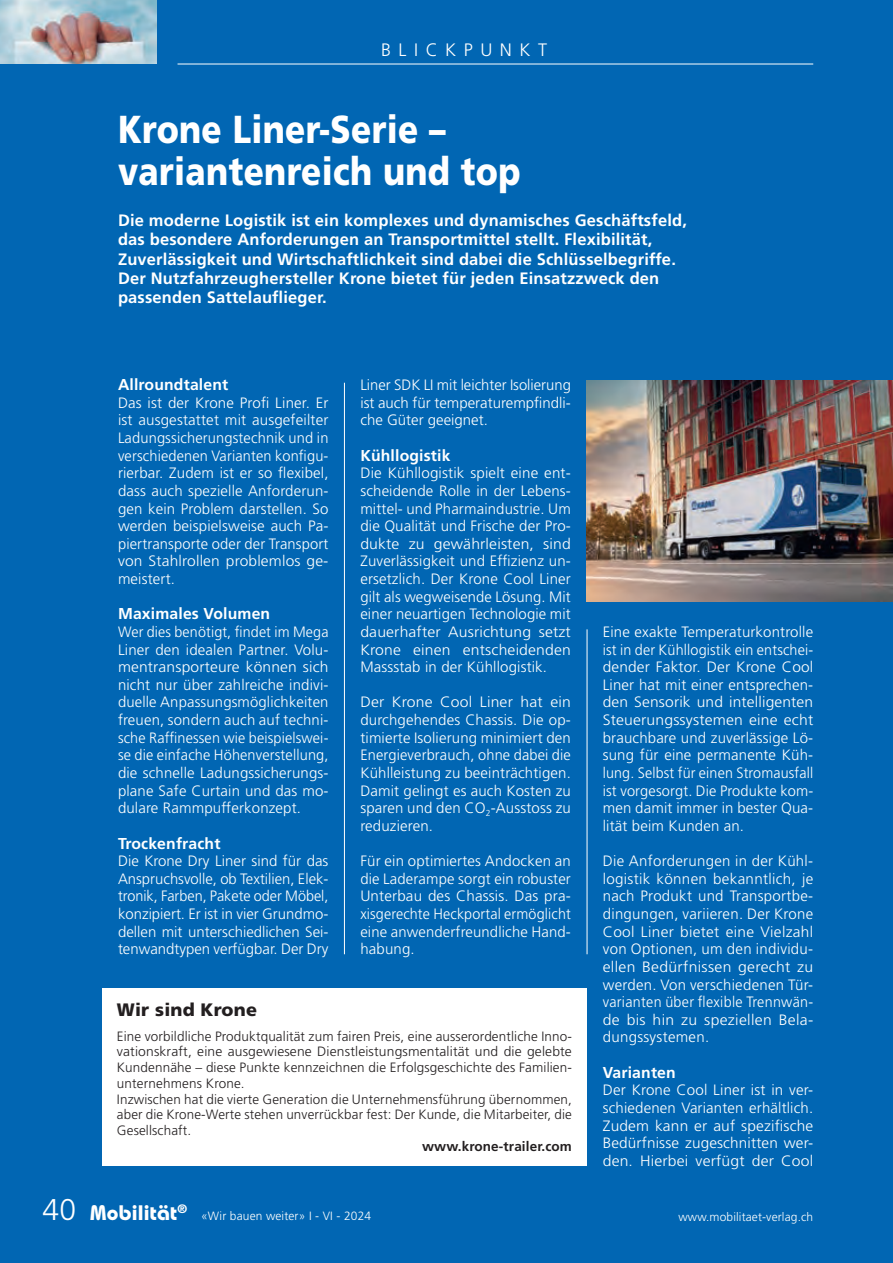
<style>
.page{position:relative;width:893px;height:1263px;background:#0166b3}
.page>*{position:absolute;margin:0;border:0;box-sizing:border-box;transform-origin:0 0}
.t1{font:900 39px/42px "Frutiger LT Std";letter-spacing:.01em;color:#fff;scale:.85 1}
.t2{font:300 30px "Frutiger LT Std";color:#fff}
.t3{font:700 21px "Bauhaus Std";letter-spacing:.01em;color:#fff}
.t4{font:900 18px "Frutiger LT Std";letter-spacing:.01em;color:#231f20}
.t5{font:300 18px "Frutiger LT Std";letter-spacing:.42em;color:#fff}
.t6{font:700 16.5px/19px "Frutiger LT Std";letter-spacing:.01em;color:#fff}
.t7{font:700 15.75px "Frutiger LT Std";letter-spacing:.01em;color:#fff}
.t8{font:300 15px/17.5px "Frutiger LT Std";letter-spacing:.01em;color:#fff;text-align:justify}
.t9{font:300 15px/17.7px "Frutiger LT Std";letter-spacing:.01em;color:#fff;text-align:justify;scale:.95 1}
.t10{font:300 15px/17.7px "Frutiger LT Std";letter-spacing:.01em;color:#fff;text-align:justify;scale:1.05 1}
.t11{font:300 13.5px/15.8px "Frutiger LT Std";letter-spacing:.01em;color:#231f20}
.t12{font:700 13.5px "Frutiger LT Std";letter-spacing:.01em;color:#231f20}
.t13{font:700 12.15px "Bauhaus Std";color:#fff}
.t14{font:300 12px "Frutiger LT Std";letter-spacing:.01em;color:#fff}
</style>
<div class="page">
<img style="left:0;top:0;width:157px;height:64px">
<hr style="left:178px;top:64px;width:635px;height:1px;background:#fff">
<hr style="left:344px;top:383px;width:1px;height:571px;background:#fff">
<hr style="left:587px;top:629px;width:1px;height:325px;background:#fff">
<div style="left:102px;top:988px;width:485px;height:178px;background:#fff"></div>
<img style="left:587px;top:380px;width:306px;height:222px">
<p class="t5" style="left:381px;top:40px;width:168px">BLICKPUNKT</p>
<h1 class="t1" style="left:118px;top:109px;width:475px">Krone Liner-Serie – variantenreich und top</h1>
<p class="t6" style="left:118px;top:211px;width:570px">Die moderne Logistik ist ein komplexes und dynamisches Geschäftsfeld, das besondere Anforderungen an Transportmittel stellt. Flexibilität, Zuverlässigkeit und Wirtschaftlichkeit sind dabei die Schlüsselbegriffe.<br>Der Nutzfahrzeughersteller Krone bietet für jeden Einsatzzweck den passenden Sattelauflieger.</p>
<p class="t7" style="left:118px;top:375px;width:112px">Allroundtalent</p>
<p class="t8" style="left:118px;top:394px;width:212px">Das ist der Krone Profi Liner. Er ist ausgestattet mit ausgefeilter Ladungssicherungstechnik und in verschiedenen Varianten konfigu&shy;rierbar. Zudem ist er so flexibel, dass auch spezielle Anforderun&shy;gen kein Problem darstellen. So werden beispielsweise auch Pa&shy;piertransporte oder der Transport von Stahlrollen problemlos ge&shy;meistert.</p>
<p class="t7" style="left:118px;top:605px;width:154px">Maximales Volumen</p>
<p class="t9" style="left:118px;top:623px;width:223px">Wer dies benötigt, findet im Mega Liner den idealen Partner. Volu&shy;mentransporteure können sich nicht nur über zahlreiche indivi&shy;duelle Anpassungsmöglichkeiten freuen, sondern auch auf techni&shy;sche Raffinessen wie beispielswei&shy;se die einfache Höhenverstellung, die schnelle Ladungssicherungs&shy;plane Safe Curtain und das mo&shy;dulare Rammpufferkonzept.</p>
<p class="t7" style="left:118px;top:834px;width:104px">Trockenfracht</p>
<p class="t8" style="left:118px;top:852px;width:212px">Die Krone Dry Liner sind für das Anspruchsvolle, ob Textilien, Elek&shy;tronik, Farben, Pakete oder Möbel, konzipiert. Er ist in vier Grundmo&shy;dellen mit unterschiedlichen Sei&shy;tenwandtypen verfügbar. Der Dry</p>
<p class="t8" style="left:360px;top:376px;width:212px">Liner SDK LI mit leichter Isolierung ist auch für temperaturempfindli&shy;che Güter geeignet.</p>
<p class="t7" style="left:360px;top:446px;width:92px">Kühllogistik</p>
<p class="t8" style="left:360px;top:465px;width:212px">Die Kühllogistik spielt eine ent&shy;scheidende Rolle in der Lebens&shy;mittel- und Pharmaindustrie. Um die Qualität und Frische der Pro&shy;dukte zu gewährleisten, sind Zuverlässigkeit und Effizienz un&shy;ersetzlich. Der Krone Cool Liner gilt als wegweisende Lösung. Mit einer neuartigen Technologie mit dauerhafter Ausrichtung setzt Krone einen entscheidenden Massstab in der Kühllogistik.</p>
<p class="t10" style="left:360px;top:694px;width:202px">Der Krone Cool Liner hat ein durchgehendes Chassis. Die op&shy;timierte Isolierung minimiert den Energieverbrauch, ohne dabei die Kühlleistung zu beeinträchtigen.<br>Damit gelingt es auch Kosten zu sparen und den CO<sub>2</sub>-Ausstoss zu reduzieren.</p>
<p class="t8" style="left:360px;top:852px;width:212px">Für ein optimiertes Andocken an die Laderampe sorgt ein robuster Unterbau des Chassis. Das pra&shy;xisgerechte Heckportal ermöglicht eine anwenderfreundliche Hand&shy;habung.</p>
<p class="t4" style="left:117px;top:999px;width:142px">Wir sind Krone</p>
<p class="t11" style="left:117px;top:1028px;width:456px">Eine vorbildliche Produktqualität zum fairen Preis, eine ausserordentliche Inno&shy;vationskraft, eine ausgewiesene Dienstleistungsmentalität und die gelebte Kundennähe – diese Punkte kennzeichnen die Erfolgsgeschichte des Familien&shy;unternehmens Krone.<br>Inzwischen hat die vierte Generation die Unternehmensführung übernommen, aber die Krone-Werte stehen unverrückbar fest: Der Kunde, die Mitarbeiter, die Gesellschaft.</p>
<p class="t12" style="left:422px;top:1138px;width:151px">www.krone-trailer.com</p>
<p class="t8" style="left:603px;top:623px;width:212px">Eine exakte Temperaturkontrolle ist in der Kühllogistik ein entschei&shy;dender Faktor. Der Krone Cool Liner hat mit einer entsprechen&shy;den Sensorik und intelligenten Steuerungssystemen eine echt brauchbare und zuverlässige Lö&shy;sung für eine permanente Küh&shy;lung. Selbst für einen Stromausfall ist vorgesorgt. Die Produkte kom&shy;men damit immer in bester Qua&shy;lität beim Kunden an.</p>
<p class="t8" style="left:603px;top:852px;width:212px">Die Anforderungen in der Kühl&shy;logistik können bekanntlich, je nach Produkt und Transportbe&shy;dingungen, variieren. Der Krone Cool Liner bietet eine Vielzahl von Optionen, um den individu&shy;ellen Bedürfnissen gerecht zu werden. Von verschiedenen Tür&shy;varianten über flexible Trennwän&shy;de bis hin zu speziellen Bela&shy;dungssystemen.</p>
<p class="t7" style="left:603px;top:1063px;width:75px">Varianten</p>
<p class="t8" style="left:603px;top:1081px;width:212px">Der Krone Cool Liner ist in ver&shy;schiedenen Varianten erhältlich.<br>Zudem kann er auf spezifische Bedürfnisse zugeschnitten wer&shy;den. Hierbei verfügt der Cool</p>
<h2 class="t2" style="left:43px;top:1192px;width:35px">40</h2>
<h3 class="t3" style="left:90px;top:1199px;width:88px">Mobilität</h3>
<p class="t14" style="left:678px;top:1210px;width:136px">www.mobilitaet-verlag.ch</p>
<p class="t13" style="left:177px;top:1201px;width:11px">®</p>
<p class="t14" style="left:201px;top:1208px;width:172px">«Wir bauen weiter» I - VI - 2024</p>
</div>
